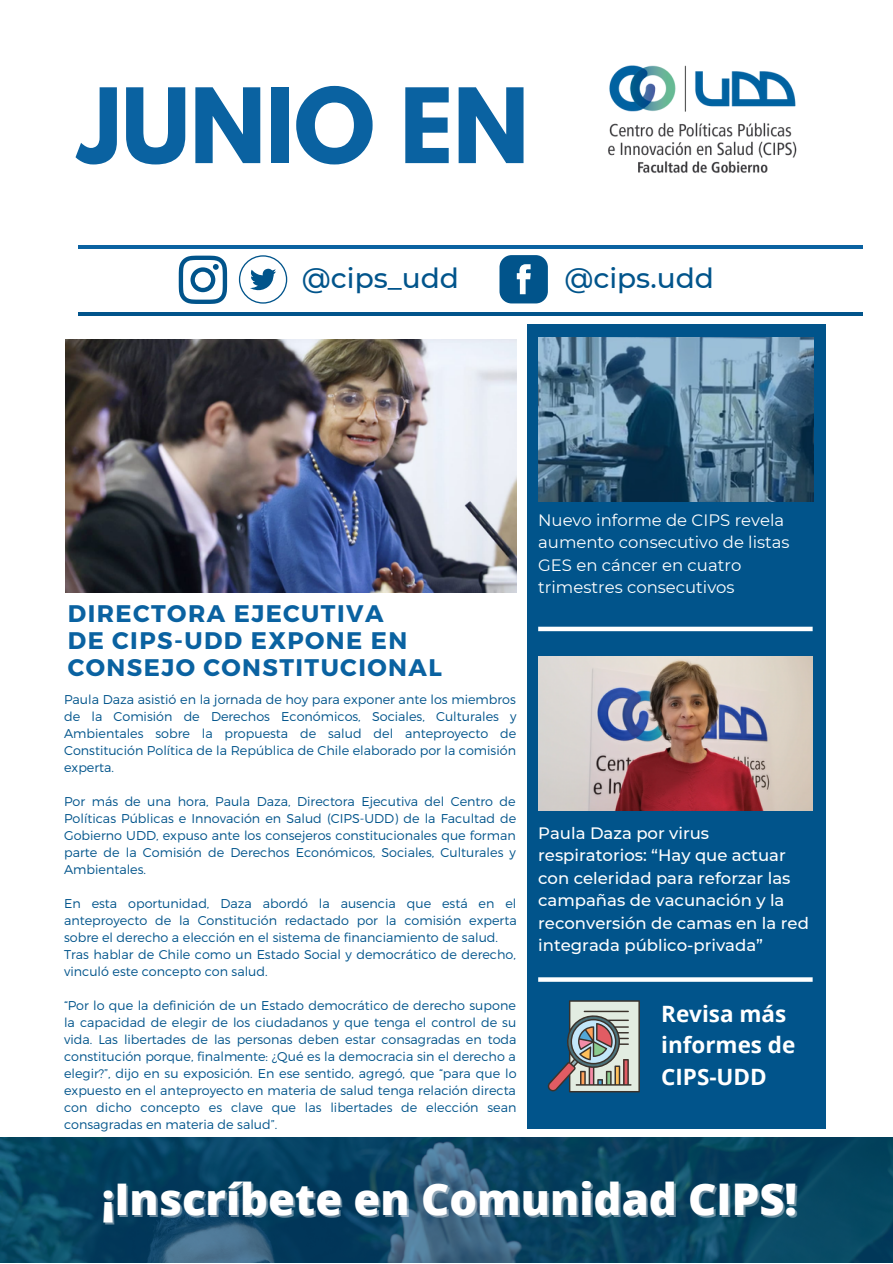
<style>
.page{position:relative;width:893px;height:1264px;background:#fff}
.page>*{position:absolute;margin:0;border:0;box-sizing:border-box;transform-origin:0 0}
.t1{font:700 91.8px "League Spartan";color:#0a62a1}
.t2{font:800 43.65px "Open Sans";color:#fff}
.t3{font:500 28.05px "Montserrat";color:#01548b}
.t4{font:700 24px/27px "Montserrat";letter-spacing:.06em;color:#0a62a1}
.t5{font:700 22.5px "Open Sans";color:#fff}
.t6{font:500 16.5px/22.5px "Montserrat";color:#fff}
.t7{font:16.5px/22.5px "Montserrat";color:#fff}
.t8{font:300 12.75px/17px "Montserrat";color:#01548b;text-align:justify}
</style>
<div class="page">
<hr style="left:78px;top:245px;width:784px;height:3px;background:#0a62a1">
<hr style="left:78px;top:312px;width:784px;height:3px;background:#01548b">
<div style="left:527px;top:324px;width:298px;height:804px;background:#01548b"></div>
<img style="left:608px;top:65px;width:189px;height:108px">
<img style="left:0;top:1137px;width:892px;height:125px">
<svg style="left:179px;top:256px;width:48px;height:48px"></svg>
<svg style="left:239px;top:255px;width:48px;height:48px"></svg>
<svg style="left:499px;top:255px;width:49px;height:48px;background:#2b709e"></svg>
<div style="left:538px;top:626px;width:274px;height:5px;background:#fff"></div>
<img style="left:66px;top:339px;width:450px;height:253px">
<img style="left:538px;top:337px;width:275px;height:164px">
<img style="left:538px;top:656px;width:274px;height:154px">
<svg style="left:547px;top:1000px;width:93px;height:92px"></svg>
<hr style="left:583px;top:1010px;width:45px;height:2px;background:#3a322b">
<svg style="left:538px;top:977px;width:274px;height:4px"></svg>
<p class="t1" style="left:78px;top:80px;width:452px">JUNIO EN</p>
<p class="t3" style="left:302px;top:261px;width:159px">@cips_udd</p>
<p class="t3" style="left:564px;top:261px;width:151px">@cips.udd</p>
<p class="t4" style="left:68px;top:599px;width:317px">DIRECTORA EJECUTIVA</p>
<p class="t4" style="left:68px;top:626px;width:375px">DE CIPS-UDD EXPONE EN<br>CONSEJO CONSTITUCIONAL</p>
<p class="t8" style="left:64px;top:690px;width:454px">Paula Daza asistió en la jornada de hoy para exponer ante los miembros de la Comisión de Derechos Económicos, Sociales, Culturales y Ambientales sobre la propuesta de salud del anteproyecto de Constitución Política de la República de Chile elaborado por la comisión experta.</p>
<p class="t8" style="left:64px;top:792px;width:454px">Por más de una hora, Paula Daza, Directora Ejecutiva del Centro de Políticas Públicas e Innovación en Salud (CIPS-UDD) de la Facultad de Gobierno UDD, expuso ante los consejeros constitucionales que forman parte de la Comisión de Derechos Económicos, Sociales, Culturales y Ambientales.</p>
<p class="t8" style="left:64px;top:894px;width:454px">En esta oportunidad, Daza abordó la ausencia que está en el anteproyecto de la Constitución redactado por la comisión experta sobre el derecho a elección en el sistema de financiamiento de salud.</p>
<p class="t8" style="left:64px;top:945px;width:453px">Tras hablar de Chile como un Estado Social y democrático de derecho, vinculó este concepto con salud.</p>
<p class="t8" style="left:64px;top:996px;width:454px">“Por lo que la definición de un Estado democrático de derecho supone la capacidad de elegir de los ciudadanos y que tenga el control de su vida. Las libertades de las personas deben estar consagradas en toda constitución porque, finalmente: ¿Qué es la democracia sin el derecho a elegir?”, dijo en su exposición. En ese sentido, agregó, que “para que lo expuesto en el anteproyecto en materia de salud tenga relación directa con dicho concepto es clave que las libertades de elección sean consagradas en materia de salud”.</p>
<p class="t7" style="left:538px;top:509px;width:253px">Nuevo informe de CIPS revela aumento consecutivo de listas<br>GES en cáncer en cuatro trimestres consecutivos</p>
<p class="t6" style="left:538px;top:821px;width:272px">Paula Daza por virus respiratorios: “Hay que actuar con celeridad para reforzar las campañas de vacunación y la reconversión de camas en la red integrada público-privada”</p>
<p class="t5" style="left:661px;top:997px;width:127px">Revisa más</p>
<p class="t5" style="left:661px;top:1029px;width:136px">informes de</p>
<p class="t5" style="left:661px;top:1060px;width:107px">CIPS-UDD</p>
<p class="t2" style="left:102px;top:1168px;width:697px">¡Inscríbete en Comunidad CIPS!</p>
</div>
